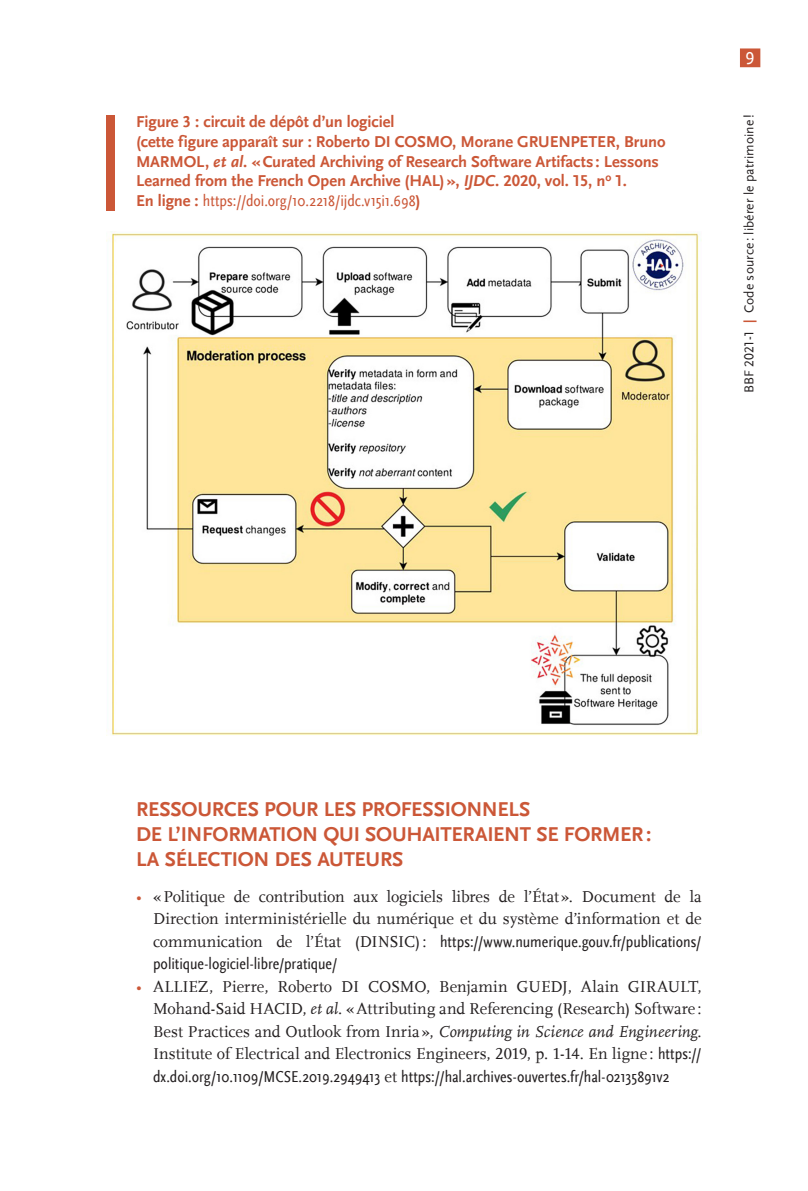
<style>
.page{position:relative;width:808px;height:1191px;background:#fff}
.page>*{position:absolute;margin:0;border:0;box-sizing:border-box;transform-origin:0 0}
.T_a{font:700 21px/25.2px "Scala Sans LF";letter-spacing:-.01em;color:#cb5737}
.t1{font:18px "Scala Sans LF";color:#fff}
.t2{font:16.5px/22.5px "Scala LF";color:#231f20;text-align:justify}
.titre_figure{font:700 16.5px/19.8px "Scala Sans LF";letter-spacing:-.005em;color:#cb5737}
.t3{font:13.5px "Scala Sans LF";letter-spacing:.005em;color:#231f20}
.s1{font-family:"Scala Sans";font-style:italic}
.s2{font-family:"Scala Sans Regular Con";font-weight:400}
.s3{font-weight:700;color:#cb5737}
.s4{color:#cb5737}
.s5{font-family:"Scala Sans Regular Con"}
.s6{font-style:italic}
</style>
<div class="page">
<div style="left:740px;top:48px;width:20px;height:19px;background:#cb5737"></div>
<div style="left:106px;top:115px;width:9px;height:96px;background:#cb5737"></div>
<img style="left:106px;top:232px;width:596px;height:503px">
<p class="titre_figure" style="left:136px;top:112px;width:531px">Figure 3 : circuit de dépôt d’un logiciel<br>(cette figure apparaît sur : Roberto DI COSMO, Morane GRUENPETER, Bruno MARMOL, <span class="s1">et al</span>. «Curated Archiving of Research Software Artifacts : Lessons Learned from the French Open Archive (HAL)», <span class="s1">IJDC</span>. 2020, vol. 15, n<sup>o</sup> 1.<br>En ligne : <span class="s2">https://doi.org/10.2218/ijdc.v15i1.698</span>)</p>
<p class="t1" style="left:746px;top:49px;width:10px">9</p>
<p class="t3" style="left:742px;top:393px;width:280px;rotate:-90deg">BBF 2021-1 <span class="s3">|</span> Code source : libérer le patrimoine !</p>
<p class="T_a" style="left:136px;top:796px;width:517px">RESSOURCES POUR LES PROFESSIONNELS<br>DE L’INFORMATION QUI SOUHAITERAIENT SE FORMER:<br>LA SÉLECTION DES AUTEURS</p>
<p class="t2" style="left:153px;top:885px;width:550px;text-indent:-17px"><span class="s4">•</span> «Politique de contribution aux logiciels libres de l’État». Document de la Direction interministérielle du numérique et du système d’information et de communication de l’État (DINSIC): <span class="s5">https://www.numerique.gouv.fr/publications/ politique-logiciel-libre/pratique/</span></p>
<p class="t2" style="left:153px;top:975px;width:550px;text-indent:-17px"><span class="s4">•</span> ALLIEZ, Pierre, Roberto DI COSMO, Benjamin GUEDJ, Alain GIRAULT, Mohand-Said HACID, <span class="s6">et al</span>. «Attributing and Referencing (Research) Software :<br>Best Practices and Outlook from Inria», <span class="s6">Computing in Science and Engineering</span>.<br>Institute of Electrical and Electronics Engineers, 2019, p. 1-14. En ligne : <span class="s5">https:// dx.doi.org/10.1109/MCSE.2019.2949413</span> et <span class="s5">https://hal.archives-ouvertes.fr/hal-02135891v2</span></p>
</div>
